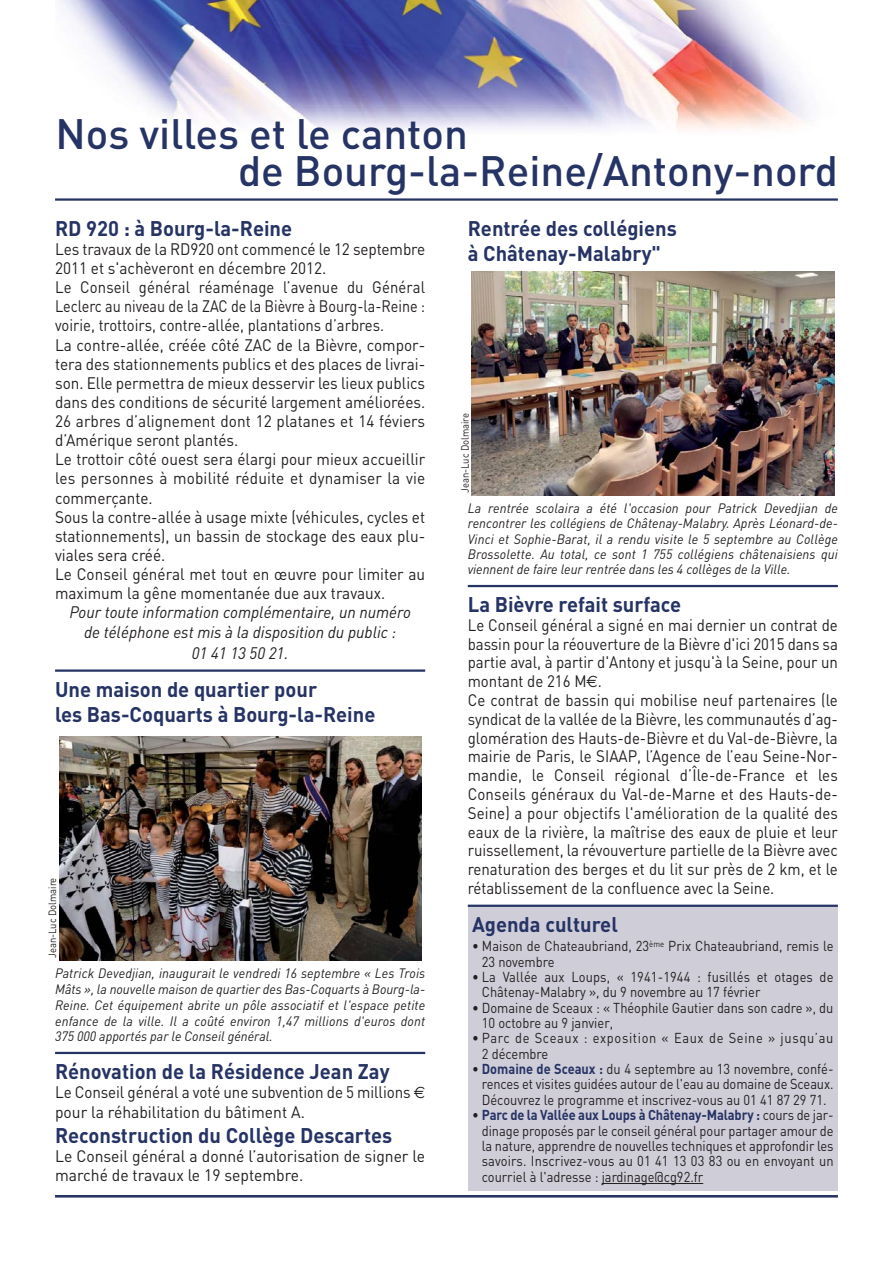
<style>
.page{position:relative;width:893px;height:1263px;background:#fff}
.page>*{position:absolute;margin:0;border:0;box-sizing:border-box;transform-origin:0 0}
.t1{font:500 42px/37.5px "DIN";color:#263365}
.t2{font:700 21px/25.3px "DIN";color:#263365;scale:.96 1}
.t3{font:16.5px/19.2px "DIN";color:#231f20;scale:.93 1}
.t4{font:16.5px/18.8px "DIN";color:#231f20;scale:.91 1}
.t5{font:italic 16.5px/19.2px "DIN";color:#231f20;text-align:center;scale:.95 1}
.t6{font:16.5px/19.2px "DIN";color:#231f20;scale:.92 1}
.t7{font:16.5px/19.2px "DIN";color:#231f20;scale:.95 1}
.t8{font:14.25px/15.3px "DIN";color:#231f20;scale:.9 1}
.t9{font:14.25px/15.3px "DIN";letter-spacing:.05em;color:#231f20;scale:.9 1}
.t10{font:italic 13.5px/15.8px "DIN";color:#231f20;text-align:justify;scale:.95 1}
.t11{font:10.5px "DIN";color:#231f20;scale:.9 1}
.s1{font-family:"Euro Sans"}
.s2{font-weight:700;color:#263365}
</style>
<div class="page">
<div style="left:468px;top:906px;width:369px;height:285px;background:#cfcdd8"></div>
<img style="left:60px;top:0;width:748px;height:131px">
<hr style="left:55px;top:198px;width:782px;height:3px;background:#263365">
<hr style="left:55px;top:1195px;width:782px;height:2px;background:#263365">
<hr style="left:55px;top:669px;width:370px;height:3px;background:#263365">
<hr style="left:55px;top:1052px;width:370px;height:2px;background:#263365">
<hr style="left:468px;top:585px;width:369px;height:2px;background:#263365">
<hr style="left:468px;top:905px;width:369px;height:2px;background:#263365">
<hr style="left:601px;top:1183px;width:102px;height:1px;background:#231f20">
<img style="left:471px;top:271px;width:363px;height:224px">
<img style="left:60px;top:736px;width:361px;height:225px">
<h1 class="t1" style="left:238px;top:119px;width:601px;text-indent:-182px">Nos villes et le canton<br>de Bourg-la-Reine/Antony-nord</h1>
<p class="t2" style="left:55px;top:218px;width:248px">RD 920 : à Bourg-la-Reine</p>
<p class="t3" style="left:55px;top:241px;width:399px">Les travaux de la RD920 ont commencé le 12 septembre 2011 et s'achèveront en décembre 2012.<br>Le Conseil général réaménage l’avenue du Général Leclerc au niveau de la ZAC de la Bièvre à Bourg-la-Reine : voirie, trottoirs, contre-allée, plantations d’arbres.<br>La contre-allée, créée côté ZAC de la Bièvre, compor&shy;tera des stationnements publics et des places de livrai&shy;son. Elle permettra de mieux desservir les lieux publics dans des conditions de sécurité largement améliorées.<br>26 arbres d’alignement dont 12 platanes et 14 féviers d’Amérique seront plantés.<br>Le trottoir côté ouest sera élargi pour mieux accueillir les personnes à mobilité réduite et dynamiser la vie commerçante.<br>Sous la contre-allée à usage mixte (véhicules, cycles et stationnements), un bassin de stockage des eaux plu&shy;viales sera créé.<br>Le Conseil général met tout en œuvre pour limiter au maximum la gêne momentanée due aux travaux.</p>
<p class="t5" style="left:69px;top:605px;width:361px">Pour toute information complémentaire, un numéro de téléphone est mis à la disposition du public :</p>
<p class="t5" style="left:192px;top:645px;width:103px">01 41 13 50 21.</p>
<p class="t2" style="left:55px;top:679px;width:335px">Une maison de quartier pour<br>les Bas-Coquarts à Bourg-la-Reine</p>
<p class="t2" style="left:468px;top:218px;width:219px">Rentrée des collégiens à Châtenay-Malabry"</p>
<p class="t11" style="left:461px;top:493px;width:91px;rotate:-90deg">Jean-Luc Dolmaire</p>
<p class="t10" style="left:468px;top:502px;width:391px;line-height:15.3px">La rentrée scolaira a été l'occasion pour Patrick Devedjian de rencontrer les collégiens de Châtenay-Malabry. Après Léonard-de-Vinci et Sophie-Barat, il a rendu visite le 5 septembre au Collège Brossolette. Au total, ce sont 1 755 collégiens châtenaisiens qui viennent de faire leur rentrée dans les 4 collèges de la Ville.</p>
<p class="t2" style="left:468px;top:594px;width:224px">La Bièvre refait surface</p>
<p class="t4" style="left:468px;top:617px;width:408px">Le Conseil général a signé en mai dernier un contrat de bassin pour la réouverture de la Bièvre d'ici 2015 dans sa partie aval, à partir d'Antony et jusqu'à la Seine, pour un montant de 216 M<span class="s1">€</span>.<br>Ce contrat de bassin qui mobilise neuf partenaires (le syndicat de la vallée de la Bièvre, les communautés d’ag&shy;glomération des Hauts-de-Bièvre et du Val-de-Bièvre, la mairie de Paris, le SIAAP, l’Agence de l’eau Seine-Nor&shy;mandie, le Conseil régional d’Île-de-France et les Conseils généraux du Val-de-Marne et des Hauts-de-Seine) a pour objectifs l'amélioration de la qualité des eaux de la rivière, la maîtrise des eaux de pluie et leur ruissellement, la révouverture partielle de la Bièvre avec renaturation des berges et du lit sur près de 2 km, et le rétablissement de la confluence avec la Seine.</p>
<p class="t2" style="left:472px;top:914px;width:153px">Agenda culturel</p>
<p class="t8" style="left:482px;top:940px;width:392px;text-indent:-10px">• Maison de Chateaubriand, 23<sup>ème</sup> Prix Chateaubriand, remis le<br>23 novembre</p>
<p class="t8" style="left:482px;top:971px;width:392px;text-indent:-10px">• La Vallée aux Loups, « 1941-1944 : fusillés et otages de<br>Châtenay-Malabry », du 9 novembre au 17 février</p>
<p class="t8" style="left:482px;top:1002px;width:392px;text-indent:-10px">• Domaine de Sceaux : « Théophile Gautier dans son cadre », du<br>10 octobre au 9 janvier,</p>
<p class="t9" style="left:482px;top:1032px;width:392px;text-indent:-10px">• Parc de Sceaux : exposition « Eaux de Seine » jusqu’au<br>2 décembre</p>
<p class="t8" style="left:482px;top:1063px;width:392px;text-align:justify;text-indent:-10px">• <span class="s2">Domaine de Sceaux :</span> du 4 septembre au 13 novembre, confé&shy;rences et visites guidées autour de l'eau au domaine de Sceaux.<br>Découvrez le programme et inscrivez-vous au 01 41 87 29 71.</p>
<p class="t8" style="left:482px;top:1109px;width:392px;text-align:justify;text-indent:-10px">• <span class="s2">Parc de la Vallée aux Loups à Châtenay-Malabry :</span> cours de jar&shy;dinage proposés par le conseil général pour partager amour de la nature, apprendre de nouvelles techniques et approfondir les savoirs. Inscrivez-vous au 01 41 13 03 83 ou en envoyant un courriel à l'adresse : jardinage@cg92.fr</p>
<p class="t11" style="left:49px;top:958px;width:91px;rotate:-90deg">Jean-Luc Dolmaire</p>
<p class="t10" style="left:55px;top:967px;width:391px">Patrick Devedjian, inaugurait le vendredi 16 septembre « Les Trois Mâts », la nouvelle maison de quartier des Bas-Coquarts à Bourg-la-Reine. Cet équipement abrite un pôle associatif et l'espace petite enfance de la ville. Il a coûté environ 1,47 millions d'euros dont 375 000 apportés par le Conseil général.</p>
<p class="t2" style="left:55px;top:1061px;width:350px">Rénovation de la Résidence Jean Zay</p>
<p class="t6" style="left:55px;top:1085px;width:404px">Le Conseil général a voté une subvention de 5 millions <span class="s1">€ </span>pour la réhabilitation du bâtiment A.</p>
<p class="t2" style="left:55px;top:1125px;width:353px">Reconstruction du Collège Descartes</p>
<p class="t7" style="left:55px;top:1148px;width:391px">Le Conseil général a donné l’autorisation de signer le marché de travaux le 19 septembre.</p>
</div>
